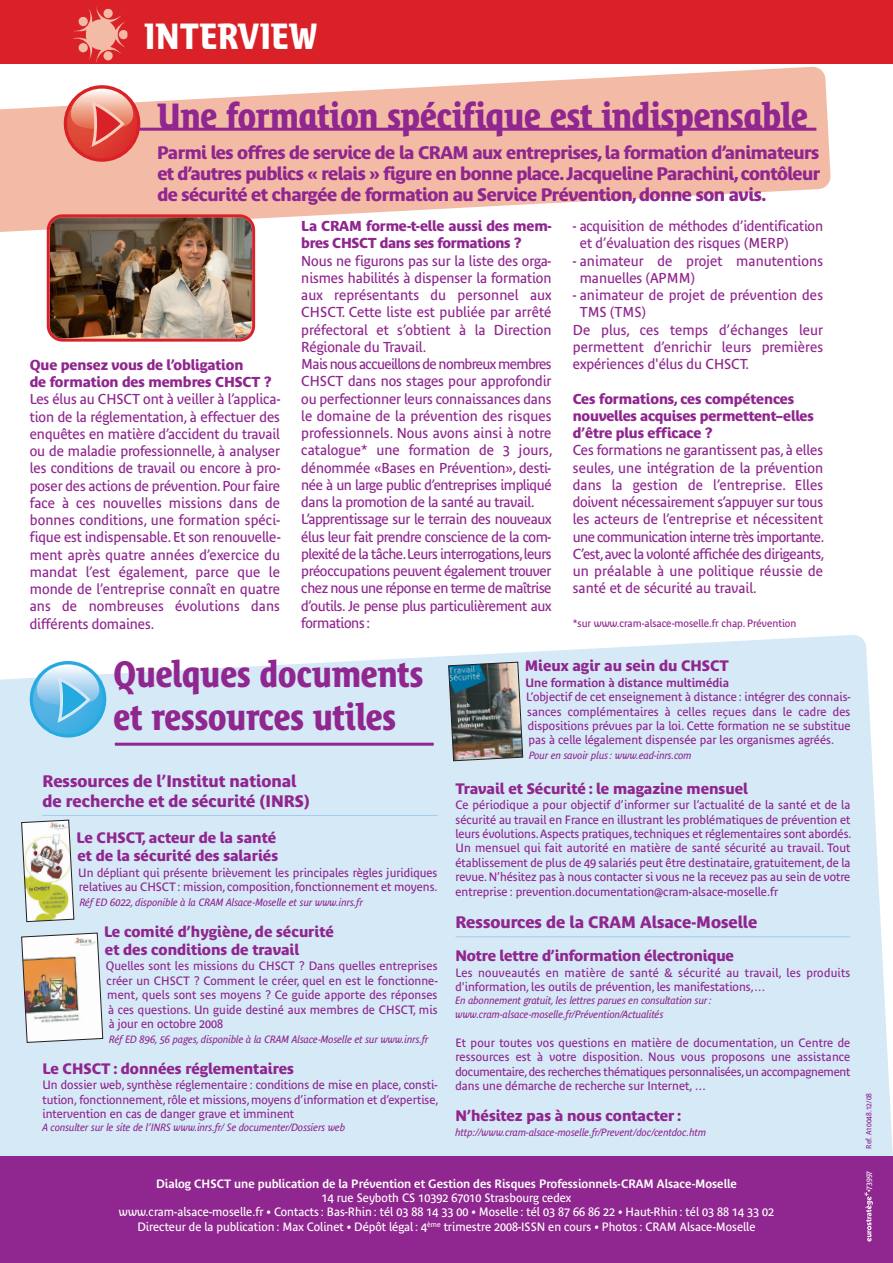
<style>
.page{position:relative;width:893px;height:1263px;background:#fff}
.page>*{position:absolute;margin:0;border:0;box-sizing:border-box;transform-origin:0 0}
.t1{font:700 36px/43.2px "Bienvenue Titling";color:#90268f}
.t2{font:700 36px "Bienvenue Titling";color:#fff}
.t3{font:700 18px/21px "Bienvenue";letter-spacing:-.025em;color:#90268f;text-align:justify}
.t4{font:700 16.5px/19.8px "Bienvenue";color:#90268f}
.t5{font:700 15px/18px "Bienvenue";color:#90268f}
.t6{font:14.25px/17.2px "Bienvenue";letter-spacing:-.005em;color:#90268f}
.t7{font:700 14.25px/17.2px "Bienvenue";letter-spacing:-.01em;color:#90268f}
.t8{font:12px/14.4px "Bienvenue";color:#90268f;text-align:justify}
.t9{font:12px/14.4px "Bienvenue";color:#fff;text-align:center}
.t10{font:600 12px "Bienvenue";color:#fff}
.t11{font:600 12px "Bienvenue";color:#90268f}
.t12{font:italic 10.5px/13.8px "Bienvenue";color:#90268f}
.t13{font:10.5px "Bienvenue";letter-spacing:-.005em;color:#90268f}
.t14{font:7.5px "Bienvenue";color:#90268f}
.t15{font:7.5px "Bienvenue";color:#fff}
</style>
<div class="page">
<div style="left:0;top:635px;width:893px;height:522px;background:#d6e9f7"></div>
<div style="left:0;top:1157px;width:893px;height:106px;background:#90268f"></div>
<hr style="left:43px;top:815px;width:394px;height:1px;background:#9eceee">
<hr style="left:455px;top:936px;width:395px;height:1px;background:#9eceee">
<div style="left:0;top:0;width:893px;height:64px;background:#da2128"></div>
<img style="left:73px;top:7px;width:54px;height:55px">
<svg style="left:0;top:66px;width:831px;height:166px;fill:#f3bba6"></svg>
<hr style="left:101px;top:128px;width:715px;height:3px;background:#90268f">
<div style="left:64px;top:85px;width:76px;height:77px;background:#da2128;border-radius:50%"></div>
<svg style="left:67px;top:88px;width:70px;height:71px"></svg>
<img style="left:47px;top:214px;width:208px;height:128px">
<img style="left:448px;top:661px;width:75px;height:100px">
<img style="left:21px;top:932px;width:83px;height:111px">
<img style="left:21px;top:819px;width:54px;height:103px">
<div style="left:30px;top:661px;width:76px;height:76px;background:#24aae1;border-radius:50%"></div>
<svg style="left:33px;top:664px;width:70px;height:70px"></svg>
<hr style="left:115px;top:743px;width:319px;height:3px;background:#90268f">
<svg style="left:864px;top:1192px;width:9px;height:49px"></svg>
<h1 class="t2" style="left:145px;top:22px;width:174px">INTERVIEW</h1>
<h1 class="t1" style="left:157px;top:98px;width:652px">Une formation spécifique est indispensable</h1>
<p class="t3" style="left:157px;top:143px;width:665px">Parmi les offres de service de la CRAM aux entreprises, la formation d’animateurs et d’autres publics « relais » figure en bonne place. Jacqueline Parachini, contôleur de sécurité et chargée de formation au Service Prévention, donne son avis.</p>
<p class="t7" style="left:30px;top:357px;width:243px">Que pensez vous de l’obligation<br>de formation des membres CHSCT ?</p>
<p class="t6" style="left:30px;top:392px;width:252px;text-align:justify">Les élus au CHSCT ont à veiller à l’applica&shy;tion de la réglementation, à effectuer des enquêtes en matière d’accident du travail ou de maladie professionnelle, à analyser les conditions de travail ou encore à pro&shy;poser des actions de prévention. Pour faire face à ces nouvelles missions dans de bonnes conditions, une formation spéci&shy;fique est indispensable. Et son renouvelle&shy;ment après quatre années d’exercice du mandat l’est également, parce que le monde de l’entreprise connaît en quatre ans de nombreuses évolutions dans différents domaines.</p>
<p class="t7" style="left:301px;top:219px;width:251px">La CRAM forme-t-elle aussi des mem&shy;bres CHSCT dans ses formations ?</p>
<p class="t6" style="left:301px;top:253px;width:253px">Nous ne figurons pas sur la liste des orga&shy;nismes habilités à dispenser la formation aux représentants du personnel aux CHSCT. Cette liste est publiée par arrêté préfectoral et s’obtient à la Direction Régionale du Travail.<br>Mais nous accueillons de nombreux membres CHSCT dans nos stages pour approfondir ou perfectionner leurs connaissances dans le domaine de la prévention des risques professionnels. Nous avons ainsi à notre catalogue* une formation de 3 jours, dénommée «Bases en Prévention», desti&shy;née à un large public d’entreprises impliqué dans la promotion de la santé au travail.<br>L’apprentissage sur le terrain des nouveaux élus leur fait prendre conscience de la com&shy;plexité de la tâche. Leurs interrogations, leurs préoccupations peuvent également trouver chez nous une réponse en terme de maîtrise d’outils. Je pense plus particulièrement aux formations :</p>
<p class="t6" style="left:580px;top:219px;width:245px;text-indent:-7px">- acquisition de méthodes d’identification et d’évaluation des risques (MERP)</p>
<p class="t6" style="left:580px;top:253px;width:245px;text-indent:-7px">- animateur de projet manutentions manuelles (APMM)</p>
<p class="t6" style="left:573px;top:288px;width:252px">- animateur de projet de prévention des</p>
<p class="t6" style="left:580px;top:305px;width:68px">TMS (TMS)</p>
<p class="t6" style="left:573px;top:322px;width:252px">De plus, ces temps d’échanges leur</p>
<p class="t6" style="left:573px;top:339px;width:252px">permettent d’enrichir leurs premières</p>
<p class="t6" style="left:573px;top:357px;width:178px">expériences d'élus du CHSCT.</p>
<p class="t7" style="left:573px;top:391px;width:242px">Ces formations, ces compétences nouvelles acquises permettent–elles d’être plus efficace ?</p>
<p class="t6" style="left:573px;top:443px;width:253px;text-align:justify">Ces formations ne garantissent pas, à elles seules, une intégration de la prévention dans la gestion de l’entreprise. Elles doivent nécessairement s’appuyer sur tous les acteurs de l’entreprise et nécessitent une communication interne très importante.<br>C’est, avec la volonté affichée des dirigeants, un préalable à une politique réussie de santé et de sécurité au travail.</p>
<p class="t13" style="left:573px;top:618px;width:225px">*sur www.cram-alsace-moselle.fr chap. Prévention</p>
<h1 class="t1" style="left:113px;top:655px;width:312px">Quelques documents et ressources utiles</h1>
<p class="t4" style="left:43px;top:772px;width:269px">Ressources de l’Institut national de recherche et de sécurité (INRS)</p>
<p class="t5" style="left:76px;top:830px;width:203px">Le CHSCT, acteur de la santé et de la sécurité des salariés</p>
<p class="t8" style="left:78px;top:866px;width:361px">Un dépliant qui présente brièvement les principales règles juridiques relatives au CHSCT : mission, composition, fonctionnement et moyens.</p>
<p class="t12" style="left:80px;top:896px;width:285px">Réf ED 6022, disponible à la CRAM Alsace-Moselle et sur www.inrs.fr</p>
<p class="t5" style="left:104px;top:924px;width:231px">Le comité d’hygiène, de sécurité et des conditions de travail</p>
<p class="t8" style="left:106px;top:960px;width:334px">Quelles sont les missions du CHSCT ? Dans quelles entreprises créer un CHSCT ? Comment le créer, quel en est le fonctionne&shy;ment, quels sont ses moyens ? Ce guide apporte des réponses à ces questions. Un guide destiné aux membres de CHSCT, mis à jour en octobre 2008</p>
<p class="t12" style="left:109px;top:1033px;width:321px">Réf ED 896, 56 pages, disponible à la CRAM Alsace-Moselle et sur www.inrs.fr</p>
<p class="t5" style="left:43px;top:1060px;width:253px">Le CHSCT : données réglementaires</p>
<p class="t8" style="left:43px;top:1079px;width:397px">Un dossier web, synthèse réglementaire : conditions de mise en place, consti&shy;tution, fonctionnement, rôle et missions, moyens d’information et d’expertise, intervention en cas de danger grave et imminent</p>
<p class="t12" style="left:43px;top:1121px;width:304px">A consulter sur le site de l’INRS www.inrs.fr/ Se documenter/Dossiers web</p>
<p class="t5" style="left:525px;top:658px;width:206px">Mieux agir au sein du CHSCT</p>
<p class="t11" style="left:526px;top:677px;width:205px">Une formation à distance multimédia</p>
<p class="t8" style="left:526px;top:691px;width:326px">L’objectif de cet enseignement à distance : intégrer des connais&shy;sances complémentaires à celles reçues dans le cadre des dispositions prévues par la loi. Cette formation ne se substitue pas à celle légalement dispensée par les organismes agréés.</p>
<p class="t12" style="left:529px;top:749px;width:164px">Pour en savoir plus : www.ead-inrs.com</p>
<p class="t5" style="left:455px;top:780px;width:294px">Travail et Sécurité : le magazine mensuel</p>
<p class="t8" style="left:455px;top:799px;width:397px">Ce périodique a pour objectif d’informer sur l’actualité de la santé et de la sécurité au travail en France en illustrant les problématiques de prévention et leurs évolutions. Aspects pratiques, techniques et réglementaires sont abordés.<br>Un mensuel qui fait autorité en matière de santé sécurité au travail. Tout établissement de plus de 49 salariés peut être destinataire, gratuitement, de la revue. N’hésitez pas à nous contacter si vous ne la recevez pas au sein de votre entreprise : prevention.documentation@cram-alsace-moselle.fr</p>
<p class="t4" style="left:455px;top:913px;width:303px">Ressources de la CRAM Alsace-Moselle</p>
<p class="t5" style="left:455px;top:948px;width:280px">Notre lettre d’information électronique</p>
<p class="t8" style="left:455px;top:966px;width:396px">Les nouveautés en matière de santé &amp; sécurité au travail, les produits d'information, les outils de prévention, les manifestations,…</p>
<p class="t12" style="left:455px;top:994px;width:258px">En abonnement gratuit, les lettres parues en consultation sur : www.cram-alsace-moselle.fr/Prévention/Actualités</p>
<p class="t8" style="left:455px;top:1036px;width:396px">Et pour toutes vos questions en matière de documentation, un Centre de ressources est à votre disposition. Nous vous proposons une assistance documentaire, des recherches thématiques personnalisées, un accompagnement dans une démarche de recherche sur Internet, …</p>
<p class="t5" style="left:455px;top:1108px;width:227px">N’hésitez pas à nous contacter :</p>
<p class="t12" style="left:455px;top:1126px;width:252px">http://www.cram-alsace-moselle.fr/Prevent/doc/centdoc.htm</p>
<p class="t10" style="left:156px;top:1178px;width:582px">Dialog CHSCT une publication de la Prévention et Gestion des Risques Professionnels-CRAM Alsace-Moselle</p>
<p class="t9" style="left:119px;top:1191px;width:657px">14 rue Seyboth CS 10392 67010 Strasbourg cedex<br>www.cram-alsace-moselle.fr • Contacts : Bas-Rhin : tél 03 88 14 33 00 • Moselle : tél 03 87 66 86 22 • Haut-Rhin : tél 03 88 14 33 02<br>Directeur de la publication : Max Colinet • Dépôt légal : 4<sup>ème</sup> trimestre 2008-ISSN en cours • Photos : CRAM Alsace-Moselle</p>
<p class="t14" style="left:866px;top:1149px;width:57px;rotate:-90deg">Ref. A10048.12/08</p>
<p class="t15" style="left:866px;top:1192px;width:23px;rotate:-90deg">•73997</p>
</div>
